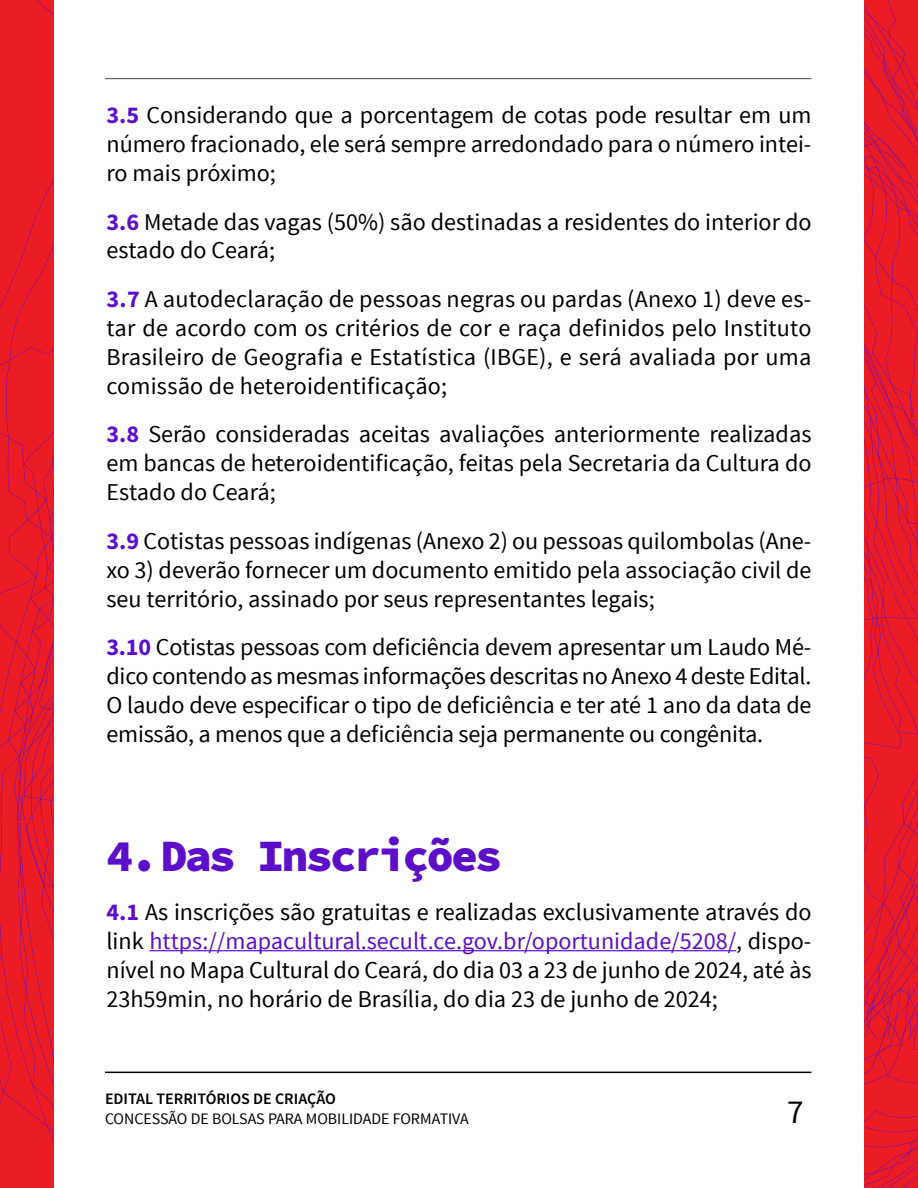
<style>
.page{position:relative;width:918px;height:1188px;background:#fff}
.page>*{position:absolute;margin:0;border:0;box-sizing:border-box;transform-origin:0 0}
.t1{font:45px "Source Code Variable";letter-spacing:-.06em;color:#5d0ec9}
.t2{font:33.3px "Source Sans Pro";color:#000}
.t3{font:24.15px/29px "Source Sans Pro";color:#000;text-align:justify}
.t4{font:16.05px "Source Sans Pro";color:#000}
.t5{font:600 16.05px "Source Sans Pro";color:#000}
.s1{font-family:"Source Sans Variable";color:#5d0ec9}
.s2{color:#5d0ec9}
</style>
<div class="page">
<div style="left:9px;top:0;width:32px;height:433px;background:#eb1c24"></div>
<svg style="left:0;top:433px;width:54px;height:755px;background:#e41b2b"></svg>
<svg style="left:906px;top:0;width:12px;height:478px;background:#e41b2b"></svg>
<svg style="left:864px;top:0;width:42px;height:478px;background:#e21b2d"></svg>
<svg style="left:864px;top:478px;width:54px;height:710px;background:#e41b2b"></svg>
<hr style="left:105px;top:1072px;width:707px;height:1px;background:#000">
<hr style="left:105px;top:78px;width:707px;height:1px;background:#484848">
<hr style="left:149px;top:950px;width:587px;height:1px;background:#5d0ec9">
<p class="t3" style="left:106px;top:101px;width:707px"><span class="s1">3.5</span> Considerando que a porcentagem de cotas pode resultar em um número fracionado, ele será sempre arredondado para o número intei&shy;ro mais próximo;</p>
<p class="t3" style="left:106px;top:207px;width:707px"><span class="s1">3.6</span> Metade das vagas (50%) são destinadas a residentes do interior do estado do Ceará;</p>
<p class="t3" style="left:106px;top:285px;width:707px"><span class="s1">3.7</span> A autodeclaração de pessoas negras ou pardas (Anexo 1) deve es&shy;tar de acordo com os critérios de cor e raça definidos pelo Instituto Brasileiro de Geografia e Estatística (IBGE), e será avaliada por uma comissão de heteroidentificação;</p>
<p class="t3" style="left:106px;top:420px;width:707px"><span class="s1">3.8</span> Serão consideradas aceitas avaliações anteriormente realizadas em bancas de heteroidentificação, feitas pela Secretaria da Cultura do Estado do Ceará;</p>
<p class="t3" style="left:106px;top:527px;width:707px"><span class="s1">3.9</span> Cotistas pessoas indígenas (Anexo 2) ou pessoas quilombolas (Ane&shy;xo 3) deverão fornecer um documento emitido pela associação civil de seu território, assinado por seus representantes legais;</p>
<p class="t3" style="left:106px;top:633px;width:707px"><span class="s1">3.10</span> Cotistas pessoas com deficiência devem apresentar um Laudo Mé&shy;dico contendo as mesmas informações descritas no Anexo 4 deste Edital.<br>O laudo deve especificar o tipo de deficiência e ter até 1 ano da data de emissão, a menos que a deficiência seja permanente ou congênita.</p>
<h1 class="t1" style="left:106px;top:824px;width:397px">4.Das Inscrições</h1>
<p class="t3" style="left:106px;top:898px;width:707px"><span class="s1">4.1</span> As inscrições são gratuitas e realizadas exclusivamente através do link <span class="s2">https://mapacultural.secult.ce.gov.br/oportunidade/5208/</span>, dispo&shy;nível no Mapa Cultural do Ceará, do dia 03 a 23 de junho de 2024, até às 23h59min, no horário de Brasília, do dia 23 de junho de 2024;</p>
<p class="t5" style="left:105px;top:1088px;width:232px">EDITAL TERRITÓRIOS DE CRIAÇÃO</p>
<p class="t4" style="left:105px;top:1108px;width:365px">CONCESSÃO DE BOLSAS PARA MOBILIDADE FORMATIVA</p>
<h2 class="t2" style="left:787px;top:1091px;width:18px">7</h2>
</div>
